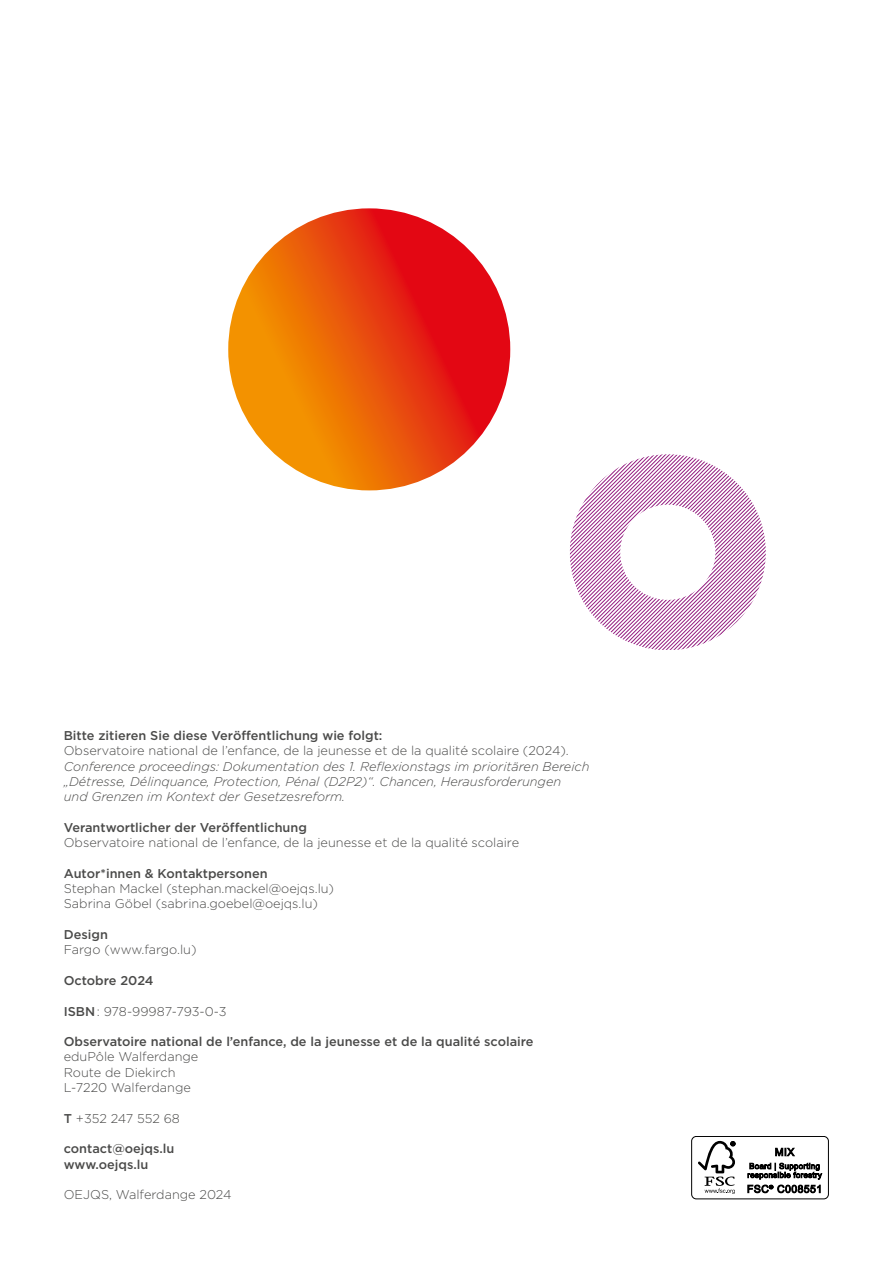
<style>
.page{position:relative;width:893px;height:1263px;background:#fff}
.page>*{position:absolute;margin:0;border:0;box-sizing:border-box;transform-origin:0 0}
.t1{font:300 12.75px/15.3px "Gotham";color:#4a4a49}
.t2{font:500 12.75px/15.3px "Gotham";color:#4a4a49}
.t3{font:italic 300 12.75px/15.3px "Gotham";color:#4a4a49}
.s1{font-weight:500}
</style>
<div class="page">
<svg style="left:570px;top:454px;width:196px;height:196px"></svg>
<svg style="left:228px;top:208px;width:282px;height:282px;background:#e94b0b"></svg>
<div style="left:691px;top:1136px;width:138px;height:63px;border:1px solid #000;border-radius:5px"></div>
<svg style="left:698px;top:1141px;width:37px;height:53px"></svg>
<svg style="left:775px;top:1148px;width:20px;height:8px"></svg>
<svg style="left:747px;top:1163px;width:75px;height:30px"></svg>
<p class="t2" style="left:64px;top:728px;width:320px">Bitte zitieren Sie diese Veröffentlichung wie folgt:</p>
<p class="t1" style="left:64px;top:743px;width:507px">Observatoire national de l’enfance, de la jeunesse et de la qualité scolaire (2024).</p>
<p class="t3" style="left:64px;top:759px;width:527px">Conference proceedings: Dokumentation des 1. Reflexionstags im prioritären Bereich „Détresse, Délinquance, Protection, Pénal (D2P2)“. Chancen, Herausforderungen<br>und Grenzen im Kontext der Gesetzesreform.</p>
<p class="t2" style="left:64px;top:819px;width:245px">Verantwortlicher der Veröffentlichung</p>
<p class="t1" style="left:64px;top:835px;width:457px">Observatoire national de l’enfance, de la jeunesse et de la qualité scolaire</p>
<p class="t2" style="left:64px;top:865px;width:205px">Autor*innen &amp; Kontaktpersonen</p>
<p class="t1" style="left:64px;top:881px;width:272px">Stephan Mackel (stephan.mackel@oejqs.lu)<br>Sabrina Göbel (sabrina.goebel@oejqs.lu)</p>
<p class="t2" style="left:64px;top:926px;width:46px">Design</p>
<p class="t1" style="left:64px;top:942px;width:134px">Fargo (www.fargo.lu)</p>
<p class="t2" style="left:64px;top:972px;width:91px">Octobre 2024</p>
<p class="t1" style="left:64px;top:1003px;width:164px"><span class="s1">ISBN</span>: 978-99987-793-0-3</p>
<p class="t2" style="left:64px;top:1034px;width:471px">Observatoire national de l’enfance, de la jeunesse et de la qualité scolaire</p>
<p class="t1" style="left:64px;top:1049px;width:136px">eduPôle Walferdange<br>Route de Diekirch<br>L-7220 Walferdange</p>
<p class="t1" style="left:64px;top:1110px;width:118px"><span class="s1">T</span> +352 247 552 68</p>
<p class="t2" style="left:64px;top:1141px;width:112px">contact@oejqs.lu www.oejqs.lu</p>
<p class="t1" style="left:64px;top:1187px;width:169px">OEJQS, Walferdange 2024</p>
</div>
